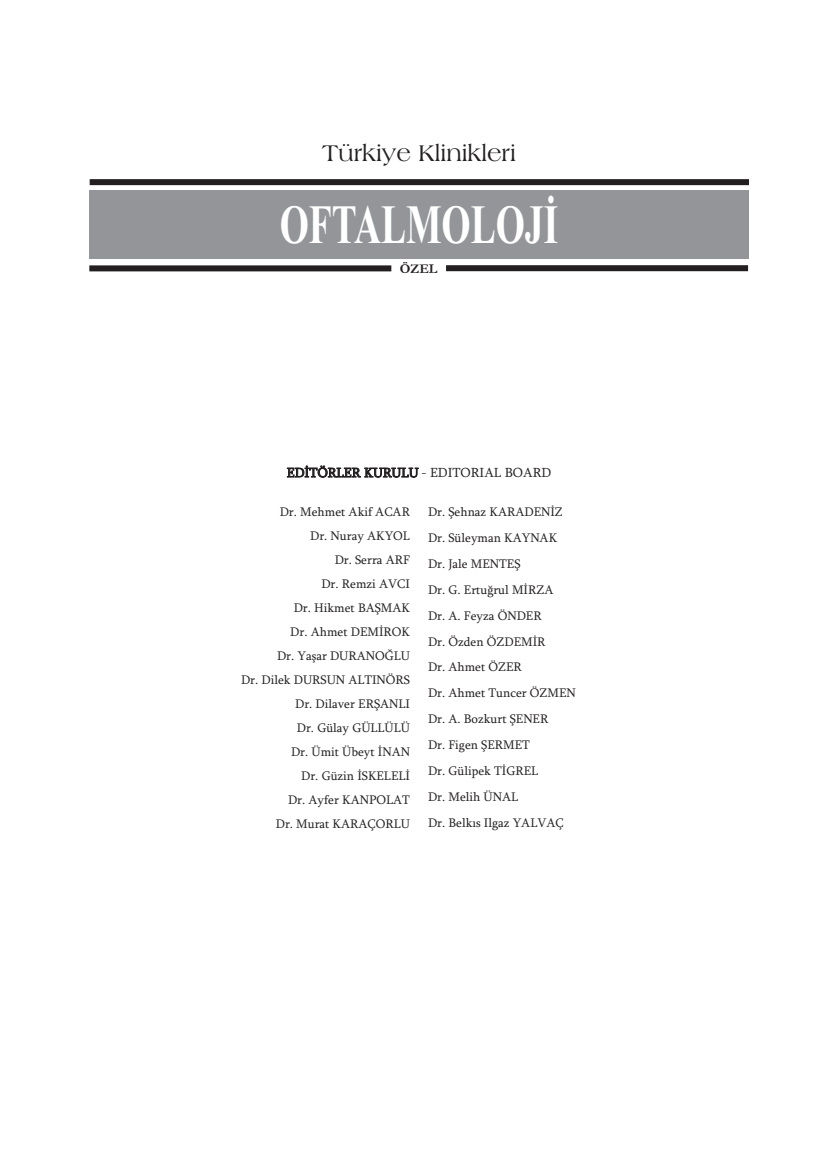
<style>
.page{position:relative;width:838px;height:1170px;background:#fff}
.page>*{position:absolute;margin:0;border:0;box-sizing:border-box;transform-origin:0 0}
.t1{font:700 55.35px "Times New Roman";color:#fff;scale:.68 1}
.t2{font:24px "Americana BT Roman";color:#231f20}
.t3{font:13.5px "Sylfaen";color:#231f20}
.t4{font:700 13.5px "Garamond";color:#231f20}
.t5{font:12.75px/24px "Sylfaen";color:#231f20;text-align:right}
</style>
<div class="page">
<div style="left:89px;top:191px;width:659px;height:68px;background:#939598"></div>
<div style="left:90px;top:179px;width:659px;height:6px;background:#231f20"></div>
<div style="left:89px;top:265px;width:302px;height:6px;background:#231f20"></div>
<div style="left:446px;top:265px;width:302px;height:6px;background:#231f20"></div>
<h2 class="t2" style="left:322px;top:138px;width:195px">Türkiye Klinikleri</h2>
<h1 class="t1" style="left:280px;top:191px;width:411px">OFTALMOLOJİ</h1>
<p class="t4" style="left:399px;top:260px;width:39px">ÖZEL</p>
<p class="t3" style="left:287px;top:464px;width:266px">EDİTÖRLER KURULU - EDITORIAL BOARD</p>
<p class="t5" style="left:241px;top:499px;width:170px">Dr. Mehmet Akif ACAR<br>Dr. Nuray AKYOL<br>Dr. Serra ARF<br>Dr. Remzi AVCI<br>Dr. Hikmet BAŞMAK<br>Dr. Ahmet DEMİROK<br>Dr. Yaşar DURANOĞLU<br>Dr. Dilek DURSUN ALTINÖRS<br>Dr. Dilaver ERŞANLI<br>Dr. Gülay GÜLLÜLÜ<br>Dr. Ümit Übeyt İNAN<br>Dr. Güzin İSKELELİ<br>Dr. Ayfer KANPOLAT<br>Dr. Murat KARAÇORLU</p>
<p class="t5" style="left:428px;top:498px;width:149px;line-height:26px;text-align:left">Dr. Şehnaz KARADENİZ<br>Dr. Süleyman KAYNAK<br>Dr. Jale MENTEŞ<br>Dr. G. Ertuğrul MİRZA<br>Dr. A. Feyza ÖNDER<br>Dr. Özden ÖZDEMİR<br>Dr. Ahmet ÖZER<br>Dr. Ahmet Tuncer ÖZMEN<br>Dr. A. Bozkurt ŞENER<br>Dr. Figen ŞERMET<br>Dr. Gülipek TİGREL<br>Dr. Melih ÜNAL<br>Dr. Belkıs Ilgaz YALVAÇ</p>
</div>
